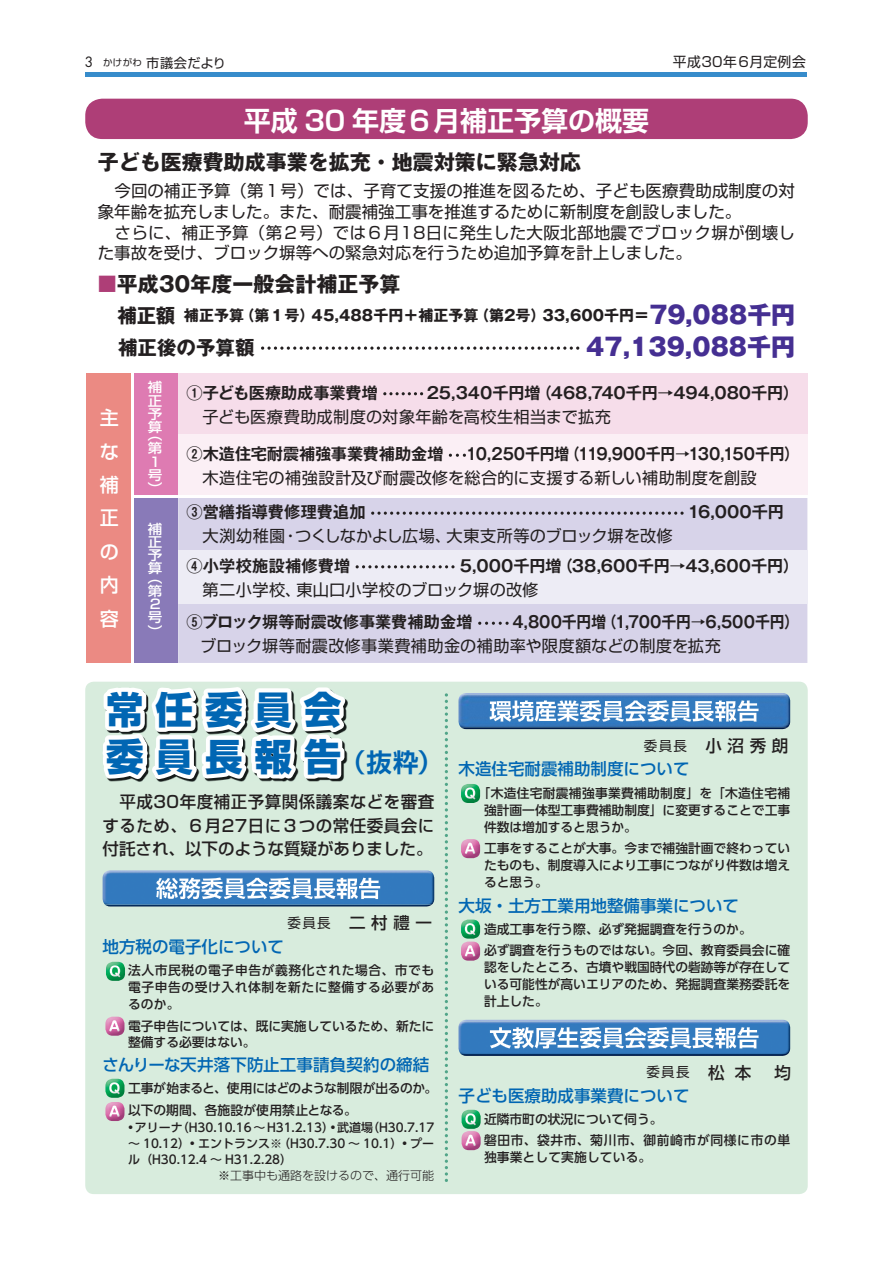
<style>
.page{position:relative;width:893px;height:1263px;background:#fff}
.page>*{position:absolute;margin:0;border:0;box-sizing:border-box;transform-origin:0 0}
.t1{font:800 37.5px/46.8px "Shin Go Pro";letter-spacing:.315em;color:#0166b3}
.t2{font:700 27px "Shin Go Pro De";color:#fff}
.t3{font:800 24px "Gothic MB101 Pro";color:#452f92}
.t4{font:700 21px "Gothic MB101 Pro";color:#231f20}
.t5{font:700 19.5px "Gothic MB101 Pro";color:#231f20}
.t6{font:500 19.05px/33.5px "Shin Go Pro";color:#fff;text-align:justify}
.t7{font:16.5px/20.7px "Shin Go Pro";letter-spacing:.005em;color:#231f20}
.t8{font:500 16.5px "UD Shin Go Pro";color:#0166b3}
.t9{font:500 16.5px/23.4px "Shin Go Pro";letter-spacing:.03em;color:#231f20;text-align:justify}
.t10{font:16.2px "Shin Go Pro";letter-spacing:.015em;color:#231f20}
.t11{font:700 16.2px "Gothic MB101 Pro De";color:#231f20}
.t12{font:700 16.2px "Gothic MB101 Pro De";color:#231f20;scale:.92 1}
.t13{font:700 15px "Gothic MB101 Pro";color:#231f20}
.t14{font:13.8px "Shin Go Pro";letter-spacing:.025em;color:#231f20}
.t15{font:13.5px "Shin Go Pro";color:#231f20}
.t16{font:500 13.2px/13.2px "Shin Go Pro";color:#fff;text-align:justify;scale:1.1 1}
.t17{font:13.2px "Shin Go Pro";letter-spacing:.01em;color:#231f20}
.t18{font:500 12.75px/17px "UD Shin Go Pro";color:#231f20;text-align:justify}
.t19{font:500 12.75px/21.3px "UD Shin Go Pro";letter-spacing:.05em;color:#231f20}
.t20{font:500 12px/15.9px "UD Shin Go Pro";color:#231f20;text-align:justify}
.t21{font:300 12px "UD Shin Go Pro";color:#231f20}
.s1{font-family:"Futura";font-size:13.8px}
.s2{font-size:9.45px}
.s3{font-size:18.9px;color:#ae3e77}
.s4{font-size:19.5px}
.s5{font-weight:800;font-size:24px;color:#452f92}
.s6{font-family:"Shin Go Pro De";font-weight:700;font-size:25.5px}
.s7{font-weight:400;font-size:13.5px}
.s8{font-weight:500;font-size:16.5px}
</style>
<div class="page">
<div style="left:85px;top:99px;width:723px;height:40px;background:#ae3e77;border-radius:17px"></div>
<div style="left:85px;top:682px;width:723px;height:512px;background:#d8ecdd;border-radius:9px"></div>
<img style="left:461px;top:693px;width:327px;height:2px">
<img style="left:461px;top:727px;width:327px;height:2px">
<img style="left:458px;top:695px;width:332px;height:32px">
<img style="left:490px;top:700px;width:269px;height:22px">
<img style="left:106px;top:870px;width:326px;height:2px">
<img style="left:105px;top:904px;width:327px;height:2px">
<img style="left:103px;top:872px;width:331px;height:32px">
<img style="left:156px;top:877px;width:224px;height:22px">
<img style="left:462px;top:1020px;width:325px;height:1px">
<img style="left:461px;top:1054px;width:327px;height:2px">
<img style="left:458px;top:1021px;width:332px;height:33px">
<img style="left:490px;top:1027px;width:269px;height:21px">
<svg style="left:261px;top:346px;width:318px;height:4px"></svg>
<svg style="left:85px;top:681px;width:285px;height:101px"></svg>
<img style="left:106px;top:962px;width:19px;height:19px">
<svg style="left:110px;top:965px;width:10px;height:12px"></svg>
<img style="left:461px;top:784px;width:19px;height:19px">
<svg style="left:465px;top:787px;width:10px;height:12px"></svg>
<img style="left:461px;top:919px;width:19px;height:20px">
<svg style="left:465px;top:923px;width:10px;height:12px"></svg>
<img style="left:105px;top:1079px;width:19px;height:19px">
<svg style="left:109px;top:1082px;width:11px;height:12px"></svg>
<img style="left:462px;top:1110px;width:19px;height:19px">
<svg style="left:465px;top:1113px;width:11px;height:12px"></svg>
<img style="left:105px;top:1017px;width:19px;height:19px">
<svg style="left:109px;top:1020px;width:11px;height:11px"></svg>
<img style="left:461px;top:839px;width:19px;height:19px">
<svg style="left:465px;top:843px;width:10px;height:11px"></svg>
<img style="left:461px;top:941px;width:19px;height:20px">
<svg style="left:465px;top:945px;width:10px;height:11px"></svg>
<img style="left:105px;top:1102px;width:19px;height:19px">
<svg style="left:109px;top:1105px;width:11px;height:12px"></svg>
<img style="left:462px;top:1131px;width:19px;height:19px">
<svg style="left:465px;top:1134px;width:11px;height:12px"></svg>
<svg style="left:445px;top:693px;width:3px;height:489px"></svg>
<div style="left:86px;top:373px;width:46px;height:290px;background:#eb8a83"></div>
<div style="left:132px;top:373px;width:46px;height:123px;background:#de7bb2"></div>
<div style="left:178px;top:373px;width:629px;height:61px;background:#f6ddea"></div>
<div style="left:178px;top:434px;width:629px;height:62px;background:#fbeff5"></div>
<div style="left:132px;top:496px;width:46px;height:167px;background:#897ab8"></div>
<div style="left:178px;top:498px;width:629px;height:165px;background:#d7d3e9"></div>
<div style="left:178px;top:550px;width:629px;height:54px;background:#edecf5"></div>
<hr style="left:131px;top:373px;width:3px;height:61px;background:#fff">
<hr style="left:131px;top:434px;width:3px;height:62px;background:#fff">
<hr style="left:131px;top:496px;width:3px;height:54px;background:#fff">
<hr style="left:131px;top:550px;width:3px;height:54px;background:#fff">
<hr style="left:131px;top:604px;width:3px;height:59px;background:#fff">
<hr style="left:178px;top:495px;width:629px;height:2px;background:#fff">
<hr style="left:134px;top:495px;width:44px;height:2px;background:#fff">
<svg style="left:383px;top:392px;width:40px;height:3px"></svg>
<svg style="left:449px;top:454px;width:17px;height:3px"></svg>
<svg style="left:371px;top:512px;width:313px;height:3px"></svg>
<svg style="left:356px;top:565px;width:98px;height:3px"></svg>
<svg style="left:478px;top:622px;width:31px;height:3px"></svg>
<div style="left:86px;top:72px;width:721px;height:5px;background:#378ccb"></div>
<p class="t17" style="left:85px;top:52px;width:143px"><span class="s1">3</span> <span class="s2">かけがわ</span> 市議会だより</p>
<p class="t14" style="left:673px;top:51px;width:134px">平成30年６月定例会</p>
<h2 class="t2" style="left:244px;top:98px;width:407px">平成 30 年度６月補正予算の概要</h2>
<h3 class="t4" style="left:98px;top:145px;width:485px">子ども医療費助成事業を拡充・地震対策に緊急対応</h3>
<p class="t7" style="left:98px;top:179px;width:699px">　今回の補正予算（第１号）では、子育て支援の推進を図るため、子ども医療費助成制度の対象年齢を拡充しました。また、耐震補強工事を推進するために新制度を創設しました。<br>　さらに、補正予算（第２号）では６月18日に発生した大阪北部地震でブロック塀が倒壊した事故を受け、ブロック塀等への緊急対応を行うため追加予算を計上しました。</p>
<h3 class="t4" style="left:98px;top:267px;width:304px"><span class="s3">■</span>平成30年度一般会計補正予算</h3>
<p class="t13" style="left:117px;top:303px;width:679px"><span class="s4">補正額</span> 補正予算（第１号）45,488千円＋補正予算（第2号）33,600千円＝<span class="s5">79,088千円</span></p>
<h3 class="t5" style="left:118px;top:331px;width:138px">補正後の予算額</h3>
<h3 class="t3" style="left:586px;top:327px;width:210px">47,139,088千円</h3>
<h3 class="t6" style="left:100px;top:399px;width:21px">主な補正の内容</h3>
<p class="t16" style="left:148px;top:379px;width:14px">補正予算</p>
<p class="t16" style="left:148px;top:427px;width:14px;text-align:left">（第<br>１号）</p>
<p class="t16" style="left:148px;top:521px;width:14px">補正予算</p>
<p class="t16" style="left:148px;top:569px;width:14px">（第2号）</p>
<p class="t11" style="left:186px;top:379px;width:193px">①子ども医療助成事業費増</p>
<p class="t11" style="left:427px;top:379px;width:374px">25,340千円増（468,740千円→494,080千円）</p>
<p class="t10" style="left:203px;top:403px;width:410px">子ども医療費助成制度の対象年齢を高校生相当まで拡充</p>
<p class="t11" style="left:186px;top:441px;width:259px">②木造住宅耐震補強事業費補助金増</p>
<p class="t12" style="left:466px;top:441px;width:364px">10,250千円増（119,900千円→130,150千円）</p>
<p class="t10" style="left:203px;top:465px;width:555px">木造住宅の補強設計及び耐震改修を総合的に支援する新しい補助制度を創設</p>
<p class="t11" style="left:186px;top:499px;width:181px">③営繕指導費修理費追加</p>
<p class="t11" style="left:687px;top:499px;width:113px">16,000千円 　</p>
<p class="t10" style="left:203px;top:522px;width:471px">大渕幼稚園・つくしなかよし広場、大東支所等のブロック塀を改修</p>
<p class="t11" style="left:186px;top:552px;width:165px">④小学校施設補修費増</p>
<p class="t11" style="left:460px;top:552px;width:341px">5,000千円増（38,600千円→43,600千円）</p>
<p class="t10" style="left:203px;top:576px;width:337px">第二小学校、東山口小学校のブロック塀の改修</p>
<p class="t11" style="left:186px;top:609px;width:288px">⑤ブロック塀等耐震改修事業費補助金増</p>
<p class="t12" style="left:512px;top:609px;width:313px">4,800千円増（1,700千円→6,500千円）</p>
<p class="t10" style="left:200px;top:632px;width:522px">ブロック塀等耐震改修事業費補助金の補助率や限度額などの制度を拡充</p>
<h1 class="t1" style="left:106px;top:682px;width:338px">常任委員会<br>委員長報告<span class="s6">（抜粋）</span></h1>
<p class="t9" style="left:103px;top:788px;width:333px">　平成30年度補正予算関係議案などを審査するため、６月27日に３つの常任委員会に付託され、以下のような質疑がありました。</p>
<p class="t9" style="left:287px;top:909px;width:146px"><span class="s7">委員長</span> 二村禮一</p>
<p class="t8" style="left:103px;top:933px;width:183px">地方税の電子化について</p>
<p class="t18" style="left:128px;top:962px;width:308px">法人市民税の電子申告が義務化された場合、市でも電子申告の受け入れ体制を新たに整備する必要があるのか。</p>
<p class="t18" style="left:128px;top:1017px;width:308px;line-height:15.9px">電子申告については、既に実施しているため、新たに整備する必要はない。</p>
<p class="t8" style="left:103px;top:1051px;width:328px">さんりーな天井落下防止工事請負契約の締結</p>
<p class="t18" style="left:128px;top:1077px;width:311px;line-height:21.3px">工事が始まると、使用にはどのような制限が出るのか。以下の期間、各施設が使用禁止となる。</p>
<p class="t20" style="left:128px;top:1119px;width:308px">•アリーナ（H30.10.16～ H31.2.13）•武道場（H30.7.17～ 10.12）• エントランス※（H30.7.30 ～ 10.1）• プール（H30.12.4 ～ H31.2.28）</p>
<p class="t21" style="left:218px;top:1165px;width:217px">※工事中も通路を設けるので、通行可能</p>
<p class="t9" style="left:644px;top:732px;width:146px"><span class="s7">委員長</span> 小沼秀朗</p>
<p class="t8" style="left:458px;top:756px;width:232px">木造住宅耐震補助制度について</p>
<p class="t18" style="left:484px;top:784px;width:308px;text-indent:-6px">「木造住宅耐震補強事業費補助制度」を「木造住宅補強計画一体型工事費補助制度」に変更することで工事件数は増加すると思うか。</p>
<p class="t18" style="left:484px;top:839px;width:308px">工事をすることが大事。今まで補強計画で終わっていたものも、制度導入により工事につながり件数は増えると思う。</p>
<p class="t8" style="left:458px;top:892px;width:282px">大坂・土方工業用地整備事業について</p>
<p class="t18" style="left:484px;top:918px;width:308px;line-height:21.3px">造成工事を行う際、必ず発掘調査を行うのか。<br>必ず調査を行うものではない。今回、教育委員会に確</p>
<p class="t18" style="left:484px;top:958px;width:308px">認をしたところ、古墳や戦国時代の砦跡等が存在している可能性が高いエリアのため、発掘調査業務委託を計上した。</p>
<p class="t15" style="left:646px;top:1061px;width:106px">委員長 <span class="s8">松 本</span></p>
<p class="t9" style="left:774px;top:1058px;width:18px">均</p>
<p class="t8" style="left:458px;top:1082px;width:232px">子ども医療助成事業費について</p>
<p class="t19" style="left:484px;top:1108px;width:308px">近隣市町の状況について伺う。<br>磐田市、袋井市、菊川市、御前崎市が同様に市の単</p>
<p class="t18" style="left:484px;top:1149px;width:169px">独事業として実施している。</p>
</div>
